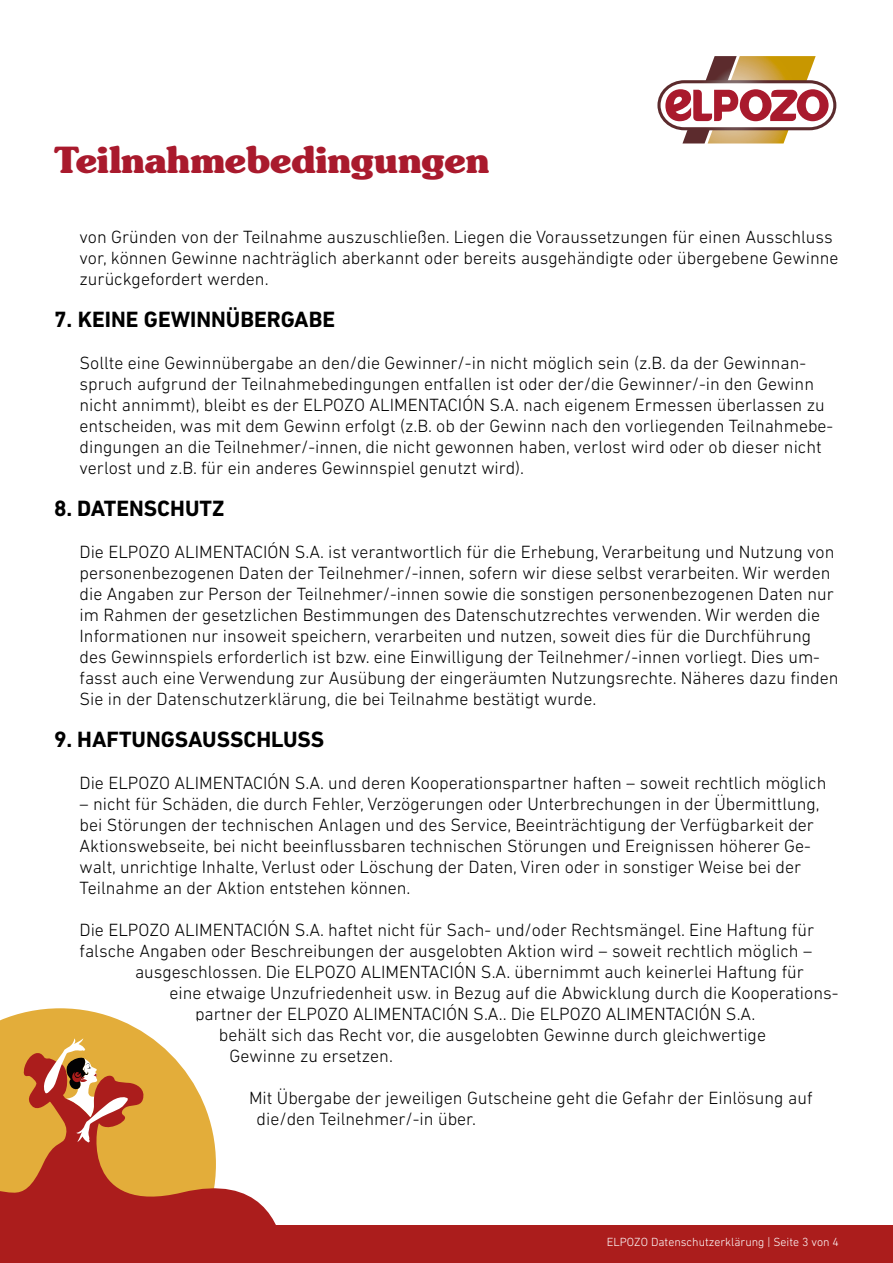
<style>
.page{position:relative;width:893px;height:1263px;background:#fff}
.page>*{position:absolute;margin:0;border:0;box-sizing:border-box;transform-origin:0 0}
.t1{font:700 36px "Souvenir";color:#a91a2d}
.t2{font:700 22.5px "DIN Next LT Pro";color:#000}
.t3{font:300 18px/21px "DIN Next LT Pro";color:#000}
.t4{font:300 12px "DIN Next LT Pro";color:#fff}
</style>
<div class="page">
<svg style="left:657px;top:56px;width:180px;height:88px"></svg>
<div style="left:0;top:1225px;width:892px;height:38px;background:#ab1d1c"></div>
<svg style="left:0;top:1008px;width:168px;height:44px;fill:#e3ad3a"></svg>
<svg style="left:0;top:1052px;width:276px;height:173px"></svg>
<svg style="left:41px;top:1038px;width:87px;height:105px;background:#cb834f"></svg>
<h1 class="t1" style="left:54px;top:137px;width:437px">Teilnahmebedingungen</h1>
<p class="t3" style="left:80px;top:226px;width:761px">von Gründen von der Teilnahme auszuschließen. Liegen die Voraussetzungen für einen Ausschluss vor, können Gewinne nachträglich aberkannt oder bereits ausgehändigte oder übergebene Gewinne zurückgefordert werden.</p>
<p class="t2" style="left:54px;top:306px;width:283px">7. KEINE GEWINNÜBERGABE</p>
<p class="t3" style="left:80px;top:352px;width:755px">Sollte eine Gewinnübergabe an den/die Gewinner/-in nicht möglich sein (z.B. da der Gewinnan&shy;spruch aufgrund der Teilnahmebedingungen entfallen ist oder der/die Gewinner/-in den Gewinn nicht annimmt), bleibt es der ELPOZO ALIMENTACIÓN S.A. nach eigenem Ermessen überlassen zu entscheiden, was mit dem Gewinn erfolgt (z.B. ob der Gewinn nach den vorliegenden Teilnahmebe&shy;dingungen an die Teilnehmer/-innen, die nicht gewonnen haben, verlost wird oder ob dieser nicht verlost und z.B. für ein anderes Gewinnspiel genutzt wird).</p>
<p class="t2" style="left:54px;top:495px;width:172px">8. DATENSCHUTZ</p>
<p class="t3" style="left:80px;top:541px;width:760px">Die ELPOZO ALIMENTACIÓN S.A. ist verantwortlich für die Erhebung, Verarbeitung und Nutzung von personenbezogenen Daten der Teilnehmer/-innen, sofern wir diese selbst verarbeiten. Wir werden die Angaben zur Person der Teilnehmer/-innen sowie die sonstigen personenbezogenen Daten nur im Rahmen der gesetzlichen Bestimmungen des Datenschutzrechtes verwenden. Wir werden die Informationen nur insoweit speichern, verarbeiten und nutzen, soweit dies für die Durchführung des Gewinnspiels erforderlich ist bzw. eine Einwilligung der Teilnehmer/-innen vorliegt. Dies um&shy;fasst auch eine Verwendung zur Ausübung der eingeräumten Nutzungsrechte. Näheres dazu finden Sie in der Datenschutzerklärung, die bei Teilnahme bestätigt wurde.</p>
<p class="t2" style="left:54px;top:726px;width:272px">9. HAFTUNGSAUSSCHLUSS</p>
<p class="t3" style="left:80px;top:772px;width:748px">Die ELPOZO ALIMENTACIÓN S.A. und deren Kooperationspartner haften – soweit rechtlich möglich</p>
<p class="t3" style="left:80px;top:793px;width:742px">– nicht für Schäden, die durch Fehler, Verzögerungen oder Unterbrechungen in der Übermittlung, bei Störungen der technischen Anlagen und des Service, Beeinträchtigung der Verfügbarkeit der Aktionswebseite, bei nicht beeinflussbaren technischen Störungen und Ereignissen höherer Ge&shy;walt, unrichtige Inhalte, Verlust oder Löschung der Daten, Viren oder in sonstiger Weise bei der Teilnahme an der Aktion entstehen können.</p>
<p class="t3" style="left:80px;top:919px;width:736px">Die ELPOZO ALIMENTACIÓN S.A. haftet nicht für Sach- und/oder Rechtsmängel. Eine Haftung für</p>
<p class="t3" style="left:80px;top:940px;width:734px">falsche Angaben oder Beschreibungen der ausgelobten Aktion wird – soweit rechtlich möglich –</p>
<p class="t3" style="left:135px;top:961px;width:670px">ausgeschlossen. Die ELPOZO ALIMENTACIÓN S.A. übernimmt auch keinerlei Haftung für</p>
<p class="t3" style="left:170px;top:982px;width:670px">eine etwaige Unzufriedenheit usw. in Bezug auf die Abwicklung durch die Kooperations-</p>
<p class="t3" style="left:195px;top:1003px;width:562px">partner der ELPOZO ALIMENTACIÓN S.A.. Die ELPOZO ALIMENTACIÓN S.A.</p>
<p class="t3" style="left:219px;top:1024px;width:549px">behält sich das Recht vor, die ausgelobten Gewinne durch gleichwertige</p>
<p class="t3" style="left:230px;top:1045px;width:165px">Gewinne zu ersetzen.</p>
<p class="t3" style="left:257px;top:1087px;width:557px;text-indent:-8px">Mit Übergabe der jeweiligen Gutscheine geht die Gefahr der Einlösung auf die/den Teilnehmer/-in über.</p>
<p class="t4" style="left:607px;top:1235px;width:234px">ELPOZO Datenschutzerklärung | Seite 3 von 4</p>
</div>
